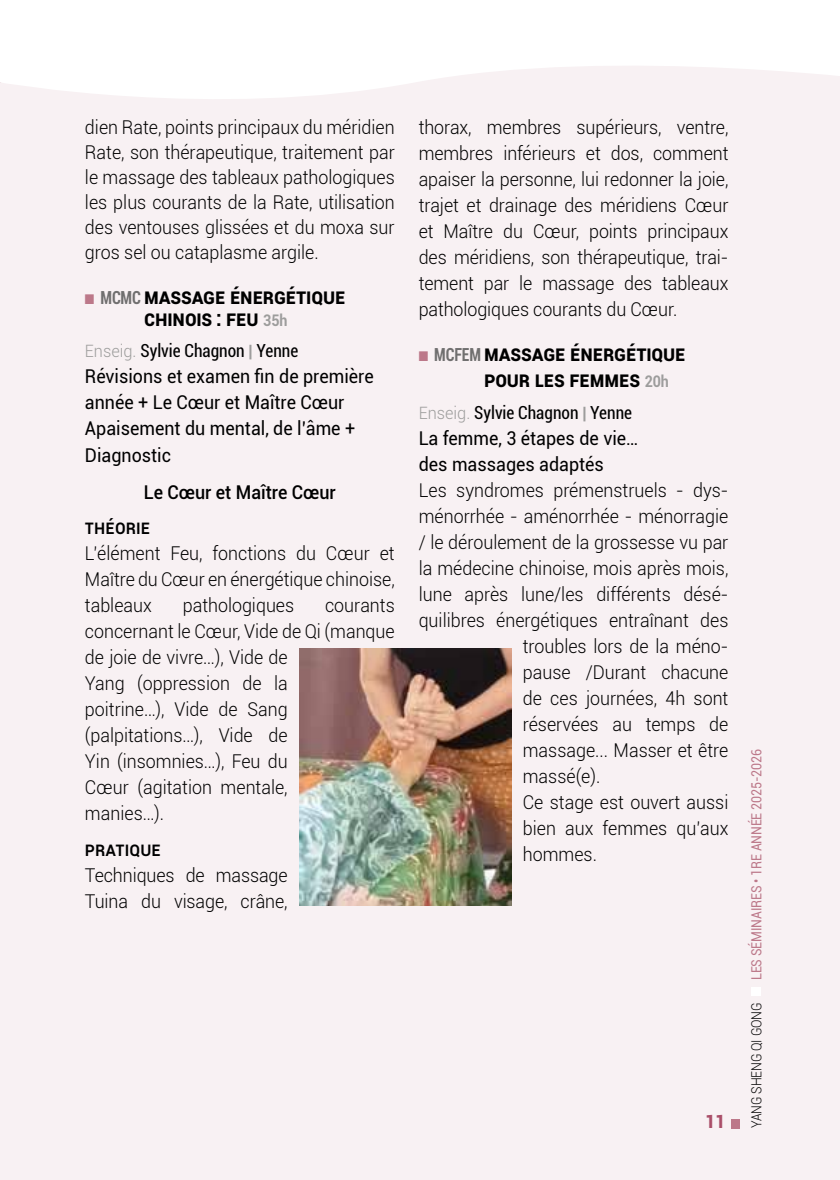
<style>
.page{position:relative;width:840px;height:1180px;background:#fff}
.page>*{position:absolute;margin:0;border:0;box-sizing:border-box;transform-origin:0 0}
.t1{font:700 22px/22px "Roboto";letter-spacing:-.01em;color:#000;text-align:center;scale:.89 1}
.t2{font:500 20px "Roboto";color:#000;scale:.89 1}
.t3{font:300 19px/26px "Roboto";color:#000;text-align:justify;scale:.94 1}
.t4{font:19px/26px "Roboto";color:#000;scale:.94 1}
.t5{font:500 19px "Roboto";color:#000;scale:.94 1}
.t6{font:condensed 18px "Roboto";color:#000;scale:.96 1}
.t7{font:900 18px "Roboto";color:#aa4f69;scale:.96 1}
.t8{font:14px "Roboto";letter-spacing:-.01em;color:#bc7889;scale:.89 1}
.t9{font:300 14px "Roboto";letter-spacing:-.01em;color:#000;scale:.88 1}
.s1{color:#bc7889}
.s2{font-stretch:condensed;font-size:18px;color:#706f6f}
.s3{font-size:16px;color:#9d9d9c}
.s4{font-weight:300;font-stretch:normal;font-size:17px;color:#9d9d9c}
.s5{font-weight:900;font-stretch:normal;font-size:17px;color:#9d9d9c}
</style>
<div class="page">
<div style="left:0;top:0;width:839px;height:1179px;background:#f8f1f3"></div>
<svg style="left:0;top:0;width:839px;height:99px;fill:#fff"></svg>
<div style="left:751px;top:987px;width:9px;height:8px;background:#fff"></div>
<div style="left:731px;top:1118px;width:8px;height:10px;background:#bc7889"></div>
<img style="left:299px;top:649px;width:212px;height:256px">
<p class="t3" style="left:85px;top:114px;width:331px;line-height:25px">dien Rate, points principaux du méridien Rate, son thérapeutique, traitement par le massage des tableaux pathologiques les plus courants de la Rate, utilisation des ventouses glissées et du moxa sur gros sel ou cataplasme argile.</p>
<p class="t1" style="left:85px;top:284px;width:294px"><span class="s1">■</span> <span class="s2">MCMC</span> Massage Énergétique<br>Chinois : Feu <span class="s3">35h</span></p>
<p class="t6" style="left:85px;top:338px;width:224px"><span class="s4">Enseig.</span> Sylvie Chagnon <span class="s5">|</span> Yenne</p>
<p class="t4" style="left:85px;top:363px;width:308px">Révisions et examen fin de première année + Le Cœur et Maître Cœur<br>Apaisement du mental, de l’âme +<br>Diagnostic</p>
<p class="t5" style="left:144px;top:478px;width:205px">Le Cœur et Maître Cœur</p>
<p class="t2" style="left:85px;top:513px;width:75px">Théorie</p>
<p class="t3" style="left:85px;top:540px;width:331px">L’élément Feu, fonctions du Cœur et Maître du Cœur en énergétique chinoise, tableaux</p>
<p class="t3" style="left:183px;top:591px;width:120px">pathologiques</p>
<p class="t3" style="left:85px;top:591px;width:331px;text-align:left;text-indent:240px">courants concernant le Cœur, Vide de Qi (manque de joie de vivre…), Vide de<br>Yang (oppression de la<br>poitrine…), Vide de Sang (palpitations…), Vide de<br>Yin (insomnies…), Feu du<br>Cœur (agitation mentale,<br>manies…).</p>
<p class="t2" style="left:85px;top:834px;width:87px">Pratique</p>
<p class="t3" style="left:85px;top:861px;width:217px">Techniques de massage<br>Tuina du visage, crâne,</p>
<p class="t3" style="left:418px;top:113px;width:331px">thorax, membres supérieurs, ventre, membres inférieurs et dos, comment apaiser la personne, lui redonner la joie, trajet et drainage des méridiens Cœur et Maître du Cœur, points principaux des méridiens, son thérapeutique, trai&shy;tement par le massage des tableaux pathologiques courants du Cœur.</p>
<p class="t1" style="left:484px;top:339px;width:228px;line-height:26.4px;text-align:left;text-indent:-65px"><span class="s1">■</span> <span class="s2">MCFEM</span> Massage Énergétique pour les femm es <span class="s3">20h</span></p>
<p class="t6" style="left:418px;top:400px;width:224px"><span class="s4">Enseig.</span> Sylvie Chagnon <span class="s5">|</span> Yenne</p>
<p class="t4" style="left:418px;top:424px;width:235px">La femme, 3 étapes de vie… des massages adaptés</p>
<p class="t3" style="left:418px;top:476px;width:331px">Les syndromes prémenstruels - dys-</p>
<p class="t3" style="left:418px;top:502px;width:331px">ménorrhée - aménorrhée - ménorragie</p>
<p class="t3" style="left:418px;top:528px;width:331px">/ le déroulement de la grossesse vu par</p>
<p class="t3" style="left:418px;top:554px;width:331px">la médecine chinoise, mois après mois,</p>
<p class="t3" style="left:418px;top:580px;width:331px">lune après lune/les différents désé-</p>
<p class="t3" style="left:418px;top:606px;width:331px">quilibres énergétiques entraînant des</p>
<p class="t3" style="left:522px;top:632px;width:220px">troubles lors de la méno-</p>
<p class="t3" style="left:522px;top:658px;width:220px">pause /Durant chacune</p>
<p class="t3" style="left:522px;top:684px;width:220px">de ces journées, 4h sont</p>
<p class="t3" style="left:522px;top:710px;width:220px">réservées au temps de</p>
<p class="t3" style="left:522px;top:736px;width:220px">massage... Masser et être</p>
<p class="t3" style="left:522px;top:762px;width:84px">massé(e).</p>
<p class="t3" style="left:522px;top:788px;width:220px">Ce stage est ouvert aussi</p>
<p class="t3" style="left:522px;top:814px;width:220px">bien aux femmes qu’aux</p>
<p class="t3" style="left:522px;top:840px;width:80px">hommes.</p>
<p class="t7" style="left:704px;top:1108px;width:22px">11</p>
<p class="t8" style="left:746px;top:979px;width:261px;rotate:-90deg">Les sém inaires • 1re année 2025-2026</p>
<p class="t9" style="left:746px;top:1128px;width:145px;rotate:-90deg">YANG SHENG QI GONG</p>
</div>
